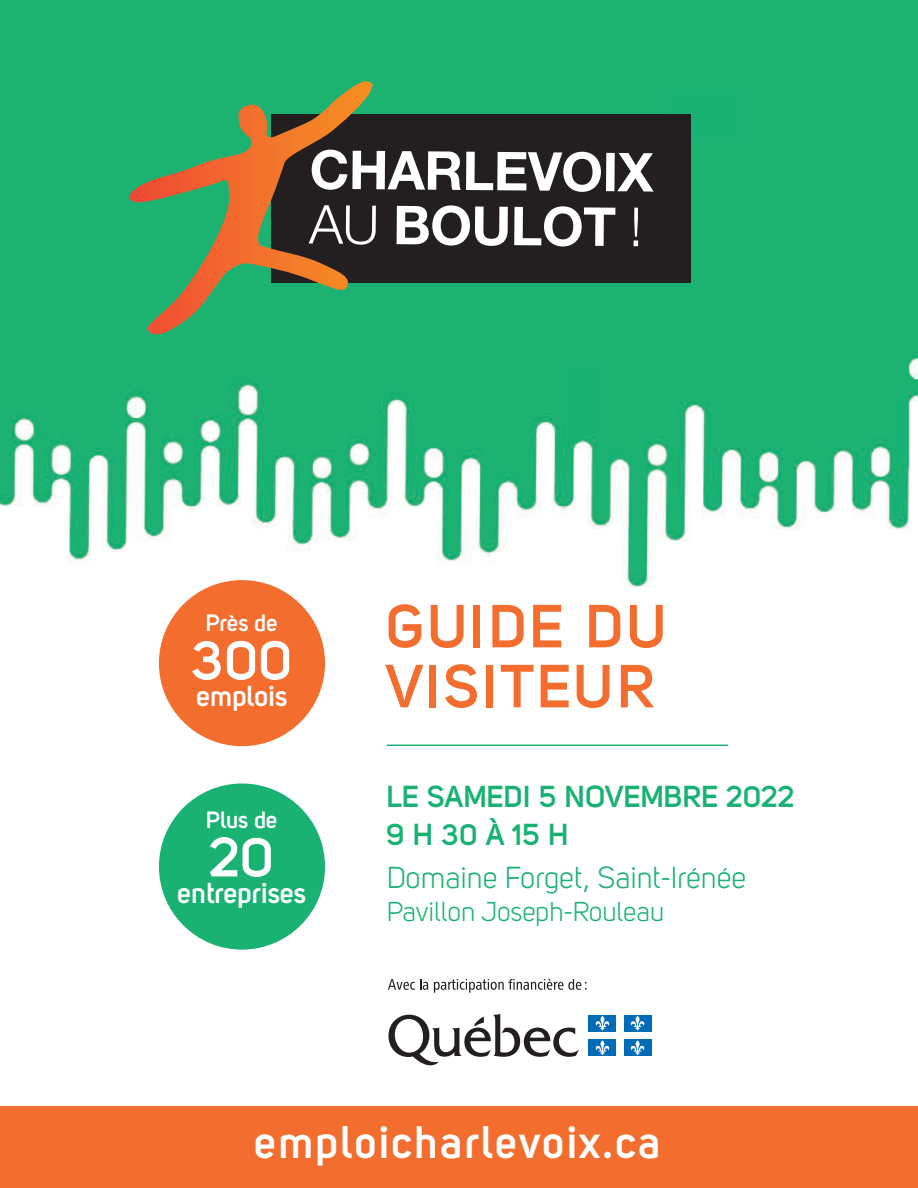
<style>
.page{position:relative;width:918px;height:1188px;background:#fff}
.page>*{position:absolute;margin:0;border:0;box-sizing:border-box;transform-origin:0 0}
.t1{font:700 60px "Uni Sans Semi";letter-spacing:.05em;color:#f36e2e}
.t2{font:700 55.35px "Uni Sans Semi";color:#fff}
.t3{font:700 45px "Uni Sans Semi";letter-spacing:.05em;color:#fff}
.t4{font:700 30px "Uni Sans Semi";color:#19b273}
.t5{font:30px "Uni Sans Book";color:#19b273}
.t6{font:700 28.5px "Uni Sans Semi";color:#fff}
.t7{font:27px "Uni Sans Book";color:#19b273}
.t8{font:700 23.4px "Uni Sans Semi";color:#fff}
</style>
<div class="page">
<img style="left:0;top:0;width:918px;height:628px">
<div style="left:0;top:1106px;width:918px;height:82px;background:#f36e2e"></div>
<div style="left:272px;top:114px;width:419px;height:169px;background:#231f20"></div>
<svg style="left:374px;top:150px;width:227px;height:42px"></svg>
<div style="left:606px;top:153px;width:9px;height:38px;background:#fff"></div>
<svg style="left:617px;top:153px;width:37px;height:39px"></svg>
<svg style="left:374px;top:205px;width:2px;height:33px"></svg>
<svg style="left:397px;top:205px;width:111px;height:41px"></svg>
<svg style="left:514px;top:206px;width:101px;height:41px"></svg>
<svg style="left:634px;top:208px;width:4px;height:38px"></svg>
<svg style="left:126px;top:81px;width:248px;height:254px"></svg>
<div style="left:159px;top:580px;width:166px;height:166px;background:#f36e2e;border-radius:50%"></div>
<div style="left:159px;top:784px;width:166px;height:166px;background:#19b273;border-radius:50%"></div>
<svg style="left:388px;top:1014px;width:191px;height:52px"></svg>
<div style="left:589px;top:1015px;width:27px;height:16px;background:#006bb6"></div>
<svg style="left:595px;top:1016px;width:15px;height:15px"></svg>
<div style="left:624px;top:1015px;width:27px;height:16px;background:#006bb6"></div>
<svg style="left:630px;top:1016px;width:15px;height:15px"></svg>
<div style="left:589px;top:1039px;width:27px;height:17px;background:#006bb6"></div>
<svg style="left:595px;top:1040px;width:15px;height:15px"></svg>
<div style="left:624px;top:1039px;width:27px;height:17px;background:#006bb6"></div>
<svg style="left:630px;top:1040px;width:15px;height:15px"></svg>
<svg style="left:388px;top:979px;width:40px;height:11px"></svg>
<svg style="left:434px;top:979px;width:152px;height:14px"></svg>
<hr style="left:387px;top:745px;width:341px;height:1px;background:#19b273">
<p class="t8" style="left:206px;top:613px;width:74px">Près de</p>
<p class="t2" style="left:191px;top:638px;width:103px">300</p>
<p class="t6" style="left:197px;top:684px;width:92px">emplois</p>
<p class="t8" style="left:206px;top:810px;width:73px">Plus de</p>
<p class="t2" style="left:210px;top:835px;width:66px">20</p>
<p class="t6" style="left:178px;top:881px;width:130px">entreprises</p>
<p class="t1" style="left:387px;top:602px;width:283px">GUIDE DU</p>
<p class="t1" style="left:387px;top:662px;width:270px">VISITEUR</p>
<p class="t4" style="left:387px;top:785px;width:409px">LE SAMEDI 5 NOVEMBRE 2022</p>
<p class="t4" style="left:387px;top:822px;width:184px">9 H 30 À 15 H</p>
<p class="t5" style="left:387px;top:866px;width:361px">Domaine Forget, Saint-Irénée</p>
<p class="t7" style="left:387px;top:901px;width:279px">Pavillon Joseph-Rouleau</p>
<p class="t3" style="left:254px;top:1124px;width:408px">emploicharlevoix.ca</p>
</div>
